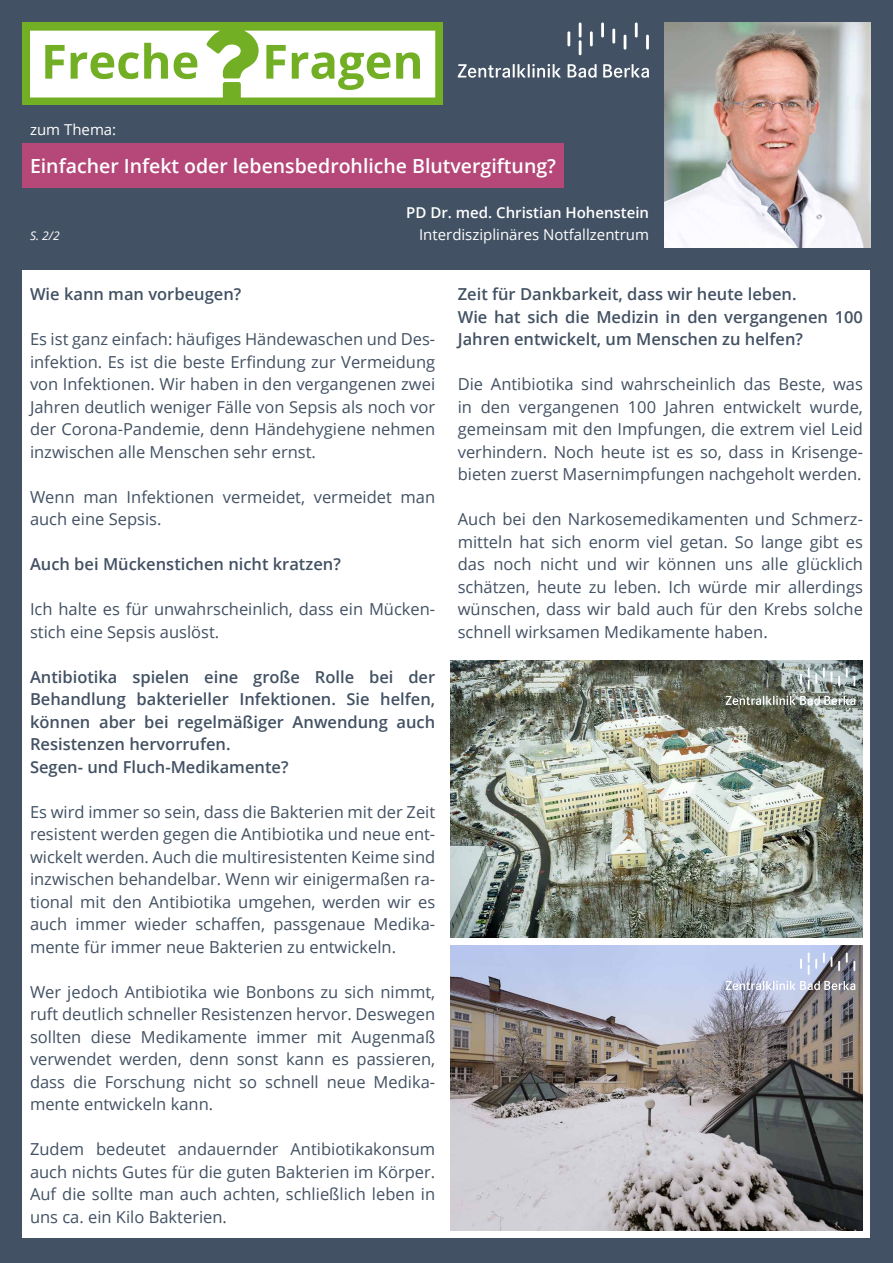
<style>
.page{position:relative;width:893px;height:1263px;background:#425163}
.page>*{position:absolute;margin:0;border:0;box-sizing:border-box;transform-origin:0 0}
.t1{font:600 19.5px "Open Sans";color:#fff}
.t2{font:16.5px/22.5px "Open Sans";color:#425163;text-align:justify}
.t3{font:600 16.5px/22.5px "Open Sans";color:#425163}
.t4{font:15px "Open Sans";color:#fff}
.t5{font:600 15px "Open Sans";color:#fff}
.t6{font:italic 12px "Open Sans";color:#fff}
</style>
<div class="page">
<hr style="left:567px;top:31px;width:3px;height:15px;background:#fff">
<svg style="left:579px;top:22px;width:2px;height:33px"></svg>
<hr style="left:590px;top:31px;width:3px;height:15px;background:#fff">
<hr style="left:601px;top:22px;width:3px;height:15px;background:#fff">
<hr style="left:612px;top:29px;width:3px;height:15px;background:#fff">
<svg style="left:624px;top:35px;width:2px;height:15px"></svg>
<hr style="left:635px;top:22px;width:3px;height:15px;background:#fff">
<hr style="left:646px;top:35px;width:3px;height:15px;background:#fff">
<svg style="left:458px;top:64px;width:103px;height:14px"></svg>
<svg style="left:568px;top:64px;width:81px;height:14px"></svg>
<div style="left:23px;top:22px;width:420px;height:83px;background:#72af24"></div>
<svg style="left:30px;top:31px;width:405px;height:67px"></svg>
<div style="left:23px;top:143px;width:541px;height:44px;background:#b54878"></div>
<img style="left:664px;top:23px;width:206px;height:225px">
<div style="left:22px;top:270px;width:848px;height:968px;background:#fff"></div>
<img style="left:450px;top:945px;width:413px;height:285px">
<img style="left:450px;top:660px;width:413px;height:278px">
<svg style="left:800px;top:959px;width:2px;height:10px"></svg>
<svg style="left:808px;top:953px;width:9px;height:22px"></svg>
<svg style="left:823px;top:953px;width:2px;height:10px"></svg>
<svg style="left:838px;top:961px;width:2px;height:10px"></svg>
<svg style="left:846px;top:953px;width:9px;height:18px"></svg>
<svg style="left:726px;top:981px;width:129px;height:9px"></svg>
<svg style="left:800px;top:674px;width:2px;height:10px"></svg>
<svg style="left:808px;top:668px;width:9px;height:22px"></svg>
<svg style="left:823px;top:668px;width:2px;height:10px"></svg>
<svg style="left:838px;top:676px;width:2px;height:10px"></svg>
<svg style="left:846px;top:668px;width:9px;height:18px"></svg>
<svg style="left:726px;top:696px;width:129px;height:9px"></svg>
<p class="t4" style="left:30px;top:119px;width:88px">zum Thema:</p>
<p class="t1" style="left:30px;top:152px;width:528px">Einfacher Infekt oder lebensbedrohliche Blutvergiftung?</p>
<p class="t5" style="left:406px;top:202px;width:244px">PD Dr. med. Christian Hohenstein</p>
<p class="t6" style="left:30px;top:227px;width:31px">S. 2/2</p>
<p class="t4" style="left:419px;top:224px;width:232px">Interdisziplinäres Notfallzentrum</p>
<p class="t3" style="left:30px;top:282px;width:213px">Wie kann man vorbeugen?</p>
<p class="t2" style="left:30px;top:327px;width:407px">Es ist ganz einfach: häufiges Händewaschen und Des&shy;infektion. Es ist die beste Erfindung zur Vermeidung von Infektionen. Wir haben in den vergangenen zwei Jahren deutlich weniger Fälle von Sepsis als noch vor der Corona-Pandemie, denn Händehygiene nehmen inzwischen alle Menschen sehr ernst.</p>
<p class="t2" style="left:30px;top:485px;width:407px">Wenn man Infektionen vermeidet, vermeidet man auch eine Sepsis.</p>
<p class="t3" style="left:30px;top:552px;width:312px">Auch bei Mückenstichen nicht kratzen?</p>
<p class="t2" style="left:30px;top:597px;width:407px">Ich halte es für unwahrscheinlich, dass ein Mücken&shy;stich eine Sepsis auslöst.</p>
<p class="t3" style="left:30px;top:665px;width:407px">Antibiotika spielen eine große Rolle bei der Behandlung bakterieller Infektionen. Sie helfen, können aber bei regelmäßiger Anwendung auch Resistenzen hervorrufen.<br>Segen- und Fluch-Medikamente?</p>
<p class="t2" style="left:30px;top:800px;width:407px">Es wird immer so sein, dass die Bakterien mit der Zeit resistent werden gegen die Antibiotika und neue ent&shy;wickelt werden. Auch die multiresistenten Keime sind inzwischen behandelbar. Wenn wir einigermaßen ra&shy;tional mit den Antibiotika umgehen, werden wir es auch immer wieder schaffen, passgenaue Medika&shy;mente für immer neue Bakterien zu entwickeln.</p>
<p class="t2" style="left:30px;top:980px;width:407px">Wer jedoch Antibiotika wie Bonbons zu sich nimmt, ruft deutlich schneller Resistenzen hervor. Deswegen sollten diese Medikamente immer mit Augenmaß verwendet werden, denn sonst kann es passieren, dass die Forschung nicht so schnell neue Medika&shy;mente entwickeln kann.</p>
<p class="t2" style="left:30px;top:1137px;width:407px">Zudem bedeutet andauernder Antibiotikakonsum auch nichts Gutes für die guten Bakterien im Körper.<br>Auf die sollte man auch achten, schließlich leben in uns ca. ein Kilo Bakterien.</p>
<p class="t3" style="left:458px;top:283px;width:407px">Zeit für Dankbarkeit, dass wir heute leben.<br>Wie hat sich die Medizin in den vergangenen 100<br>Jahren entwickelt, um Menschen zu helfen?</p>
<p class="t2" style="left:458px;top:372px;width:407px">Die Antibiotika sind wahrscheinlich das Beste, was in den vergangenen 100 Jahren entwickelt wurde, gemeinsam mit den Impfungen, die extrem viel Leid verhindern. Noch heute ist es so, dass in Krisenge&shy;bieten zuerst Masernimpfungen nachgeholt werden.</p>
<p class="t2" style="left:458px;top:507px;width:407px">Auch bei den Narkosemedikamenten und Schmerz&shy;mitteln hat sich enorm viel getan. So lange gibt es das noch nicht und wir können uns alle glücklich schätzen, heute zu leben. Ich würde mir allerdings wünschen, dass wir bald auch für den Krebs solche schnell wirksamen Medikamente haben.</p>
</div>
